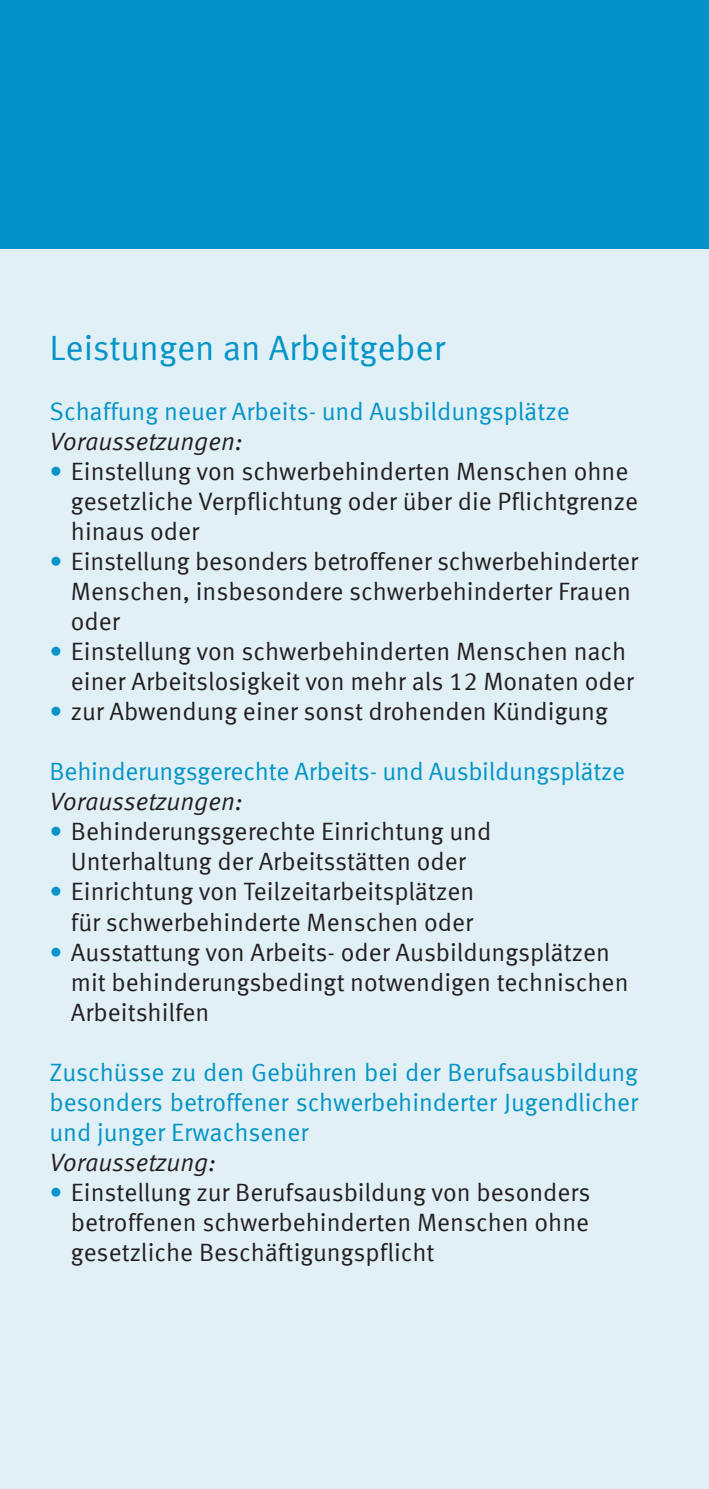
<style>
.page{position:relative;width:709px;height:1489px;background:#fff}
.page>*{position:absolute;margin:0;border:0;box-sizing:border-box;transform-origin:0 0}
.t1{font:35px "Meta Offc Pro Norm";color:#0094c8}
.t2{font:25px/30px "Meta Offc Pro Norm";color:#231f20}
.t3{font:25px/30px "Meta Offc Pro Norm";letter-spacing:-.005em;color:#0094c8;text-align:justify}
.t4{font:25px "Meta Offc Pro Norm Ita";color:#231f20}
.s1{color:#0094c8}
</style>
<div class="page">
<div style="left:0;top:248px;width:709px;height:1240px;background:#e1f0f7"></div>
<div style="left:0;top:0;width:709px;height:248px;background:#0094c8"></div>
<h1 class="t1" style="left:50px;top:321px;width:397px">Leistungen an Arbeitgeber</h1>
<p class="t3" style="left:50px;top:395px;width:521px">Schaffung neuer Arbeits- und Ausbildungsplätze</p>
<p class="t4" style="left:50px;top:422px;width:194px">Voraussetzungen:</p>
<p class="t2" style="left:71px;top:455px;width:568px;text-indent:-21px"><span class="s1">•</span> Einstellung von schwerbehinderten Menschen ohne gesetzliche Verpflichtung oder über die Pflichtgrenze hinaus oder</p>
<p class="t2" style="left:71px;top:545px;width:568px;text-indent:-21px"><span class="s1">•</span> Einstellung besonders betroffener schwerbehinderter<br>Menschen, insbesondere schwerbehinderter Frauen oder</p>
<p class="t2" style="left:50px;top:635px;width:585px;text-align:right"><span class="s1">•</span> Einstellung von schwerbehinderten Menschen nach einer Arbeitslosigkeit von mehr als 12 Monaten oder</p>
<p class="t2" style="left:50px;top:695px;width:560px"><span class="s1">•</span> zur Abwendung einer sonst drohenden Kündigung</p>
<p class="t3" style="left:50px;top:755px;width:577px">Behinderungsgerechte Arbeits- und Ausbildungsplätze</p>
<p class="t4" style="left:50px;top:782px;width:194px">Voraussetzungen:</p>
<p class="t2" style="left:50px;top:815px;width:443px;text-align:center"><span class="s1">•</span> Behinderungsgerechte Einrichtung und<br>Unterhaltung der Arbeitsstätten oder</p>
<p class="t2" style="left:50px;top:875px;width:426px;text-align:right"><span class="s1">•</span> Einrichtung von Teilzeitarbeitsplätzen für schwerbehinderte Menschen oder</p>
<p class="t2" style="left:71px;top:935px;width:559px;text-indent:-21px"><span class="s1">•</span> Ausstattung von Arbeits- oder Ausbildungsplätzen mit behinderungsbedingt notwendigen technischen<br>Arbeitshilfen</p>
<p class="t3" style="left:50px;top:1055px;width:590px">Zuschüsse zu den Gebühren bei der Berufsausbildung besonders betroffener schwerbehinderter Jugendlicher und junger Erwachsener</p>
<p class="t4" style="left:50px;top:1142px;width:168px">Voraussetzung:</p>
<p class="t2" style="left:71px;top:1175px;width:521px;text-align:justify;text-indent:-21px"><span class="s1">•</span> Einstellung zur Berufsausbildung von besonders betroffenen schwerbehinderten Menschen ohne gesetzliche Beschäftigungspflicht</p>
</div>
